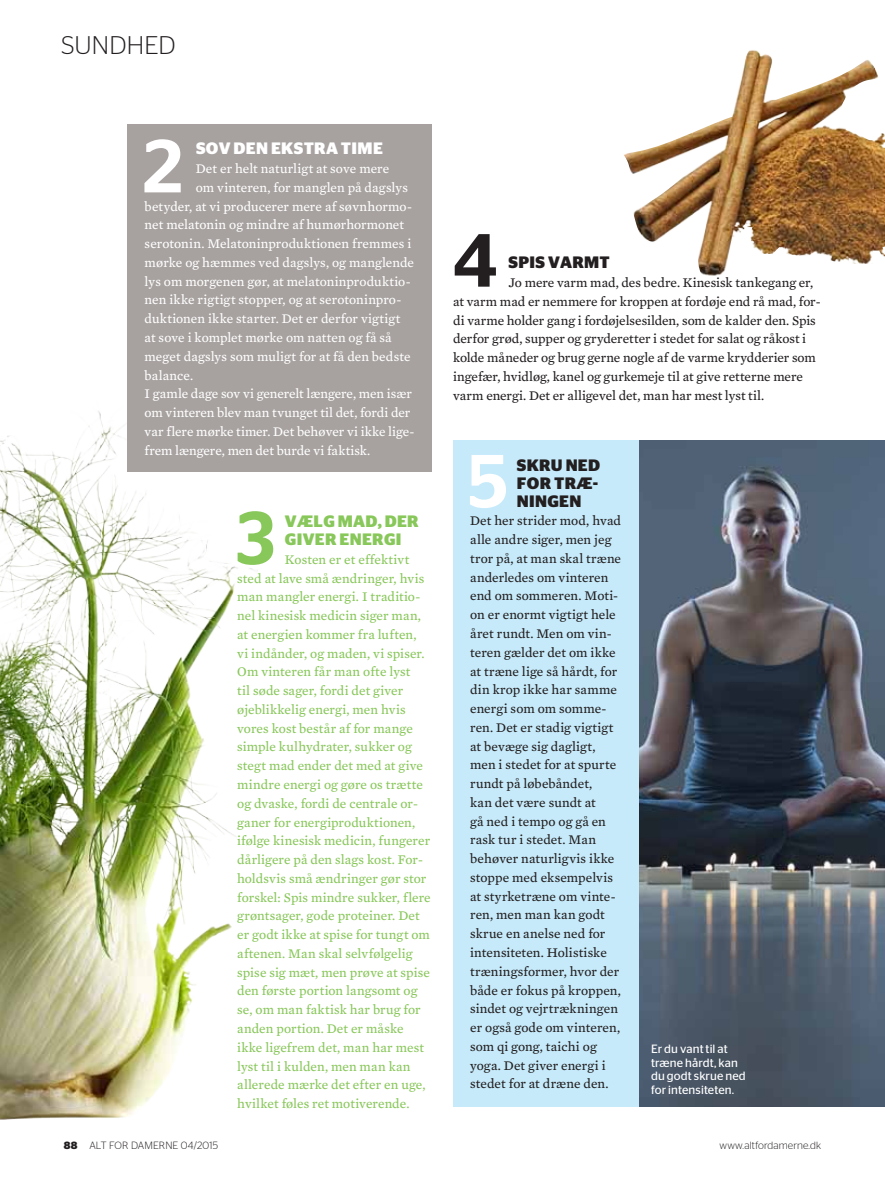
<style>
.page{position:relative;width:885px;height:1183px;background:#fff}
.page>*{position:absolute;margin:0;border:0;box-sizing:border-box;transform-origin:0 0}
.t1{font:500 75px "Stag Sans";color:#fff}
.t2{font:500 75px "Stag Sans";color:#88c75a}
.t3{font:500 75px "Stag Sans";color:#231f20}
.t4{font:300 25.5px "Stag Sans";color:#231f20}
.t5{font:700 16.5px/18px "Stag Sans";letter-spacing:.02em;color:#231f20}
.t6{font:700 16.5px/18px "Stag Sans";letter-spacing:.02em;color:#88c75a}
.t7{font:700 16.5px "Stag Sans";letter-spacing:.02em;color:#fff}
.t8{font:13.5px/18.8px "Mercury Text G3";color:#231f20}
.t9{font:13.5px/18.8px "Mercury Text G3";letter-spacing:.005em;color:#88c75a}
.t10{font:13.5px "Mercury Text G3";letter-spacing:.005em;color:#fff}
.t11{font:12px/13.5px "Stag Sans";letter-spacing:.01em;color:#fff}
.t12{font:300 10.5px "Stag Sans";letter-spacing:.01em;color:#231f20}
.s1{font-weight:700}
</style>
<div class="page">
<img style="left:638px;top:440px;width:246px;height:666px">
<img style="left:0;top:353px;width:334px;height:765px">
<div style="left:128px;top:124px;width:304px;height:347px;background:#a7a2a0"></div>
<div style="left:453px;top:440px;width:185px;height:666px;background:#c6eafa"></div>
<img style="left:624px;top:50px;width:260px;height:226px">
<h2 class="t4" style="left:62px;top:32px;width:98px">sundhed</h2>
<h1 class="t1" style="left:143px;top:123px;width:42px">2</h1>
<p class="t7" style="left:196px;top:139px;width:188px">SOV DEN EKSTRA TIME</p>
<p class="t10" style="left:196px;top:159px;width:195px">Det er helt naturligt at sove mere</p>
<p class="t10" style="left:196px;top:177px;width:213px">om vinteren, for manglen på dagslys</p>
<p class="t10" style="left:145px;top:196px;width:269px">betyder, at vi producerer mere af søvnhormo-</p>
<p class="t10" style="left:145px;top:215px;width:261px">net melatonin og mindre af humørhormonet</p>
<p class="t10" style="left:145px;top:234px;width:268px">serotonin. Melatoninproduktionen fremmes i</p>
<p class="t10" style="left:145px;top:252px;width:271px">mørke og hæmmes ved dagslys, og manglende</p>
<p class="t10" style="left:145px;top:271px;width:267px">lys om morgenen gør, at melatoninproduktio-</p>
<p class="t10" style="left:145px;top:290px;width:258px">nen ikke rigtigt stopper, og at serotoninpro-</p>
<p class="t10" style="left:145px;top:309px;width:257px">duktionen ikke starter. Det er derfor vigtigt</p>
<p class="t10" style="left:145px;top:327px;width:248px">at sove i komplet mørke om natten og få så</p>
<p class="t10" style="left:145px;top:346px;width:267px">meget dagslys som muligt for at få den bedste</p>
<p class="t10" style="left:145px;top:365px;width:50px">balance.</p>
<p class="t10" style="left:145px;top:384px;width:269px">I gamle dage sov vi generelt længere, men især</p>
<p class="t10" style="left:145px;top:402px;width:267px">om vinteren blev man tvunget til det, fordi der</p>
<p class="t10" style="left:145px;top:421px;width:271px">var flere mørke timer. Det behøver vi ikke lige-</p>
<p class="t10" style="left:145px;top:440px;width:227px">frem længere, men det burde vi faktisk.</p>
<h1 class="t2" style="left:236px;top:494px;width:41px">3</h1>
<p class="t6" style="left:285px;top:512px;width:135px">VÆLG MAD, DER<br>GIVER ENERGI</p>
<p class="t9" style="left:237px;top:549px;width:195px;text-indent:48px">Kosten er et effektivt sted at lave små ændringer, hvis man mangler energi. I traditio&shy;nel kinesisk medicin siger man, at energien kommer fra luften, vi indånder, og maden, vi spiser.<br>Om vinteren får man ofte lyst<br>til søde sager, fordi det giver øjeblikkelig energi, men hvis vores kost består af for mange simple kulhydrater, sukker og stegt mad ender det med at give mindre energi og gøre os trætte og dvaske, fordi de centrale or&shy;ganer for energiproduktionen, ifølge kinesisk medicin, fungerer dårligere på den slags kost. For&shy;holdsvis små ændringer gør stor forskel: Spis mindre sukker, flere grøntsager, gode proteiner. Det er godt ikke at spise for tungt om aftenen. Man skal selvfølgelig spise sig mæt, men prøve at spise den første portion langsomt og se, om man faktisk har brug for anden portion. Det er måske ikke ligefrem det, man har mest lyst til i kulden, men man kan allerede mærke det efter en uge, hvilket føles ret motiverende.</p>
<h1 class="t3" style="left:453px;top:217px;width:46px">4</h1>
<p class="t5" style="left:508px;top:253px;width:102px">SPIS VARMT</p>
<p class="t8" style="left:453px;top:272px;width:369px;text-indent:55px">Jo mere varm mad, des bedre. Kinesisk tankegang er, at varm mad er nemmere for kroppen at fordøje end rå mad, for&shy;di varme holder gang i fordøjelsesilden, som de kalder den. Spis derfor grød, supper og gryderetter i stedet for salat og råkost i kolde måneder og brug gerne nogle af de varme krydderier som ingefær, hvidløg, kanel og gurkemeje til at give retterne mere varm energi. Det er alligevel det, man har mest lyst til.</p>
<h1 class="t1" style="left:468px;top:438px;width:42px">5</h1>
<p class="t5" style="left:516px;top:455px;width:85px">SKRU NED<br>FOR TRÆ-<br>NINGEN</p>
<p class="t8" style="left:470px;top:510px;width:152px">Det her strider mod, hvad alle andre siger, men jeg tror på, at man skal træne anderledes om vinteren end om sommeren. Moti&shy;on er enormt vigtigt hele året rundt. Men om vin&shy;teren gælder det om ikke at træne lige så hårdt, for din krop ikke har samme energi som om somme&shy;ren. Det er stadig vigtigt at bevæge sig dagligt, men i stedet for at spurte rundt på løbebåndet,<br>kan det være sundt at<br>gå ned i tempo og gå en rask tur i stedet. Man behøver naturligvis ikke stoppe med eksempelvis at styrketræne om vinte&shy;ren, men man kan godt skrue en anelse ned for intensiteten. Holistiske træningsformer, hvor der både er fokus på kroppen, sindet og vejrtrækningen er også gode om vinteren, som qi gong, taichi og yoga. Det giver energi i stedet for at dræne den.</p>
<p class="t11" style="left:651px;top:1041px;width:96px">Er du vant til at træne hårdt, kan du godt skrue ned for intensiteten.</p>
<p class="t12" style="left:64px;top:1138px;width:156px"><span class="s1">88</span> ALT FOR DAMERNE 04/2015</p>
<p class="t12" style="left:719px;top:1138px;width:103px">www.altfordamerne.dk</p>
</div>
